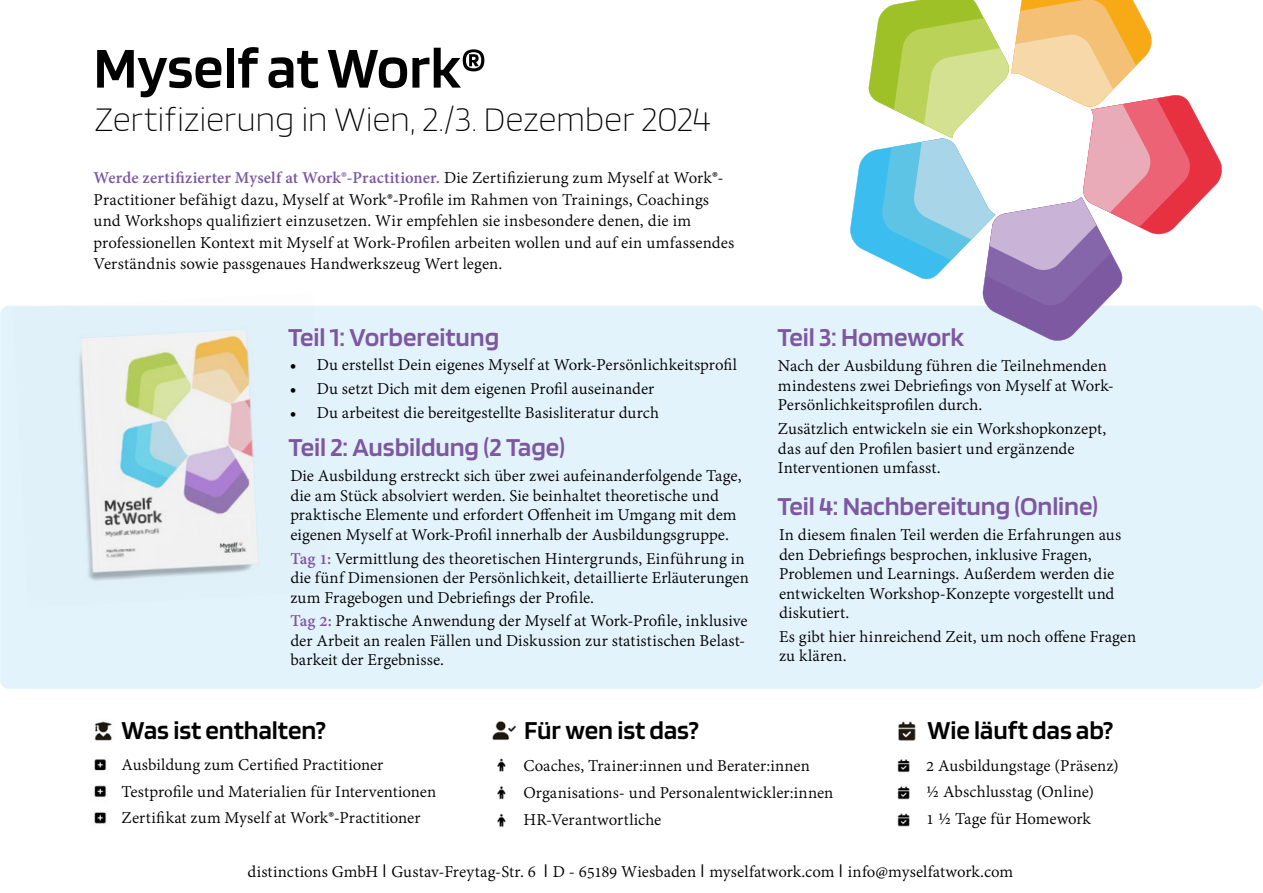
<style>
.page{position:relative;width:1263px;height:893px;background:#fff}
.page>*{position:absolute;margin:0;border:0;box-sizing:border-box;transform-origin:0 0}
.t1{font:600 60px "Blinker";color:#000}
.t2{font:200 36px "Blinker";letter-spacing:-.01em;color:#000}
.t3{font:600 27px "Blinker";letter-spacing:-.005em;color:#7d57a0}
.t4{font:600 27px "Blinker";letter-spacing:-.005em;color:#000}
.t5{font:18px/19.5px "Adobe Devanagari";color:#000}
.s1{font-weight:700;color:#7d57a0}
.s2{font-family:"Avenir Next"}
</style>
<div class="page">
<img style="left:492px;top:721px;width:24px;height:20px">
<img style="left:497px;top:758px;width:9px;height:69px">
<div style="left:0;top:306px;width:1263px;height:383px;background:#e3f3fc;border-radius:9px"></div>
<svg style="left:850px;top:0;width:372px;height:341px"></svg>
<img style="left:94px;top:721px;width:18px;height:103px">
<img style="left:897px;top:721px;width:19px;height:106px">
<img style="left:79px;top:330px;width:179px;height:251px">
<h1 class="t1" style="left:94px;top:37px;width:394px">Myself at Work®</h1>
<h2 class="t2" style="left:95px;top:101px;width:618px">Zertifizierung in Wien, 2./3. Dezember 2024</h2>
<p class="t5" style="left:94px;top:168px;width:642px;line-height:21.6px"><span class="s1">Werde zertifizierter Myself at Work®-Practitioner.</span> Die Zertifizierung zum Myself at Work®- Practitioner befähigt dazu, Myself at Work®-Profile im Rahmen von Trainings, Coachings und Workshops qualifiziert einzusetzen. Wir empfehlen sie insbesondere denen, die im professionellen Kontext mit Myself at Work-Profilen arbeiten wollen und auf ein umfassendes Verständnis sowie passgenaues Handwerkszeug Wert legen.</p>
<h3 class="t3" style="left:288px;top:323px;width:213px">Teil 1: Vorbereitung</h3>
<p class="t5" style="left:290px;top:357px;width:449px">• Du erstellst Dein eigenes Myself at Work-Persönlichkeitsprofil</p>
<p class="t5" style="left:290px;top:380px;width:366px">• Du setzt Dich mit dem eigenen Profil auseinander</p>
<p class="t5" style="left:290px;top:404px;width:371px">• Du arbeitest die bereitgestellte Basisliteratur durch</p>
<h3 class="t3" style="left:289px;top:433px;width:278px">Teil 2: Ausbildung (2 Tage)</h3>
<p class="t5" style="left:290px;top:468px;width:453px">Die Ausbildung erstreckt sich über zwei aufeinanderfolgende Tage, die am Stück absolviert werden. Sie beinhaltet theoretische und praktische Elemente und erfordert Offenheit im Umgang mit dem eigenen Myself at Work-Profil innerhalb der Ausbildungsgruppe.</p>
<p class="t5" style="left:290px;top:550px;width:460px"><span class="s1">Tag 1:</span> Vermittlung des theoretischen Hintergrunds, Einführung in die fünf Dimensionen der Persönlichkeit, detaillierte Erläuterungen zum Fragebogen und Debriefings der Profile.</p>
<p class="t5" style="left:290px;top:613px;width:459px"><span class="s1">Tag 2:</span> Praktische Anwendung der Myself at Work-Profile, inklusive der Arbeit an realen Fällen und Diskussion zur statistischen Belast&shy;barkeit der Ergebnisse.</p>
<h3 class="t3" style="left:777px;top:323px;width:188px">Teil 3: Homework</h3>
<p class="t5" style="left:778px;top:358px;width:338px">Nach der Ausbildung führen die Teilnehmenden mindestens zwei Debriefings von Myself at Work-<br>Persönlichkeitsprofilen durch.</p>
<p class="t5" style="left:778px;top:420px;width:330px">Zusätzlich entwickeln sie ein Workshopkonzept, das auf den Profilen basiert und ergänzende<br>Interventionen umfasst.</p>
<h3 class="t3" style="left:777px;top:492px;width:322px">Teil 4: Nachbereitung (Online)</h3>
<p class="t5" style="left:779px;top:527px;width:344px">In diesem finalen Teil werden die Erfahrungen aus den Debriefings besprochen, inklusive Fragen, Problemen und Learnings. Außerdem werden die entwickelten Workshop-Konzepte vorgestellt und diskutiert.</p>
<p class="t5" style="left:779px;top:628px;width:359px">Es gibt hier hinreichend Zeit, um noch offene Fragen zu klären.</p>
<h3 class="t4" style="left:122px;top:717px;width:206px">Was ist enthalten?</h3>
<p class="t5" style="left:122px;top:753px;width:316px;line-height:26.7px">Ausbildung zum Certified Practitioner<br>Testprofile und Materialien für Interventionen<br>Zertifikat zum Myself at Work®-Practitioner</p>
<h3 class="t4" style="left:927px;top:716px;width:187px">Wie läuft das ab?</h3>
<h3 class="t4" style="left:524px;top:717px;width:176px">Für wen ist das?</h3>
<p class="t5" style="left:523px;top:754px;width:311px;line-height:26.7px">Coaches, Trainer:innen und Berater:innen<br>Organisations- und Personalentwickler:innen<br>HR-Verantwortliche</p>
<p class="t5" style="left:926px;top:753px;width:194px;line-height:26.7px">2 Ausbildungstage (Präsenz) ½ Abschlusstag (Online)<br>1 ½ Tage für Homework</p>
<p class="t5" style="left:247px;top:864px;width:767px">distinctions GmbH <span class="s2">I</span> Gustav-Freytag-Str. 6 <span class="s2">I</span> D - 65189 Wiesbaden <span class="s2">I</span> myselfatwork.com <span class="s2">I</span> info@myselfatwork.com</p>
</div>
